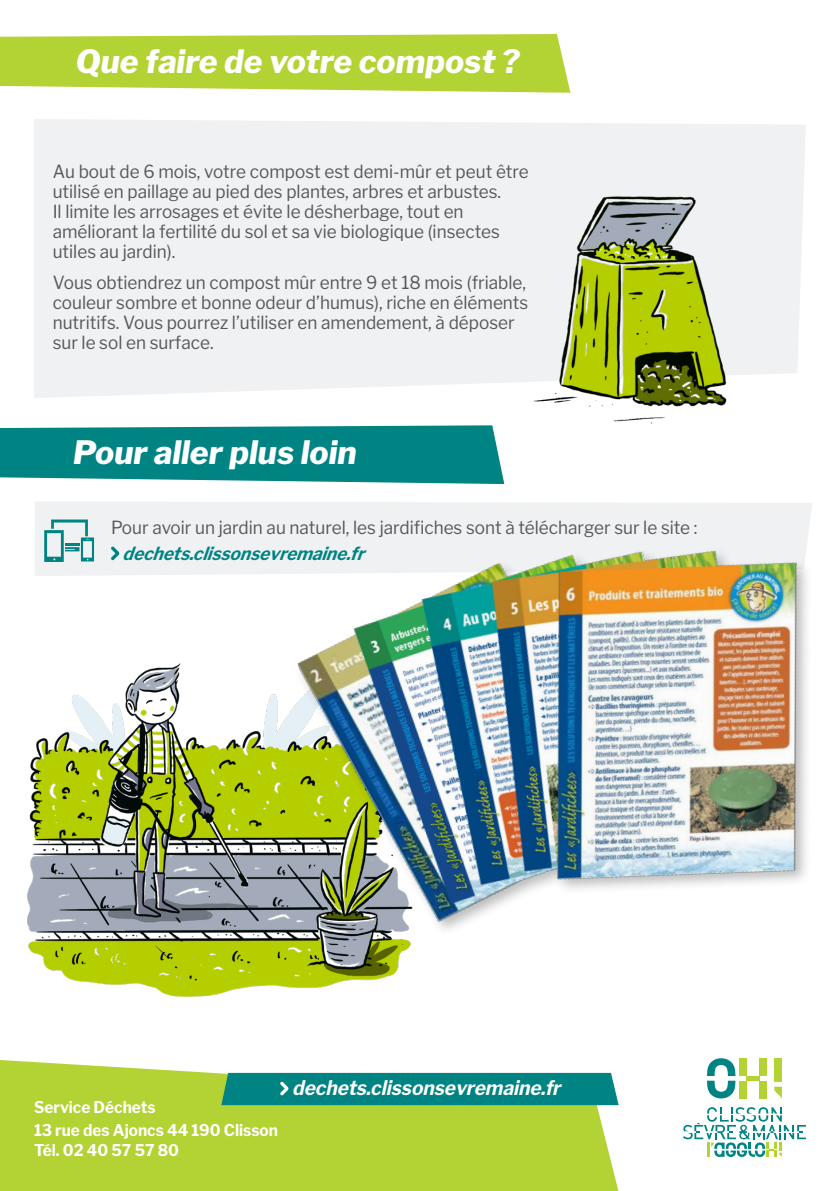
<style>
.page{position:relative;width:840px;height:1191px;background:#fff}
.page>*{position:absolute;margin:0;border:0;box-sizing:border-box;transform-origin:0 0}
.Titre_2{font:italic 800 32px "Libre Franklin";color:#fff}
.t1{font:italic 700 20px "Libre Franklin";color:#fff;scale:.95 1}
.t2{font:18px/20px "Libre Franklin";color:#57585a;scale:.95 1}
.t3{font:700 16.2px/20px "Libre Franklin";color:#fff;scale:.95 1}
.s1{font-weight:700;font-style:italic;color:#008383}
</style>
<div class="page">
<img style="left:27px;top:663px;width:355px;height:334px">
<div style="left:34px;top:119px;width:771px;height:279px;background:#f0f1f2"></div>
<svg style="left:0;top:425px;width:504px;height:59px;background:#178e8e"></svg>
<svg style="left:0;top:34px;width:570px;height:59px;background:#bad647"></svg>
<div style="left:35px;top:502px;width:250px;height:74px;background:#f0f1f2"></div>
<svg style="left:111px;top:546px;width:8px;height:14px"></svg>
<img style="left:285px;top:502px;width:527px;height:476px">
<svg style="left:44px;top:519px;width:50px;height:43px"></svg>
<svg style="left:0;top:1060px;width:618px;height:131px;background:#bad649"></svg>
<hr style="left:746px;top:1076px;width:13px;height:4px;background:#b3d234">
<div style="left:738px;top:1058px;width:8px;height:18px;background:#b3d234"></div>
<div style="left:759px;top:1058px;width:7px;height:18px;background:#b3d234"></div>
<div style="left:759px;top:1080px;width:7px;height:18px;background:#b3d234"></div>
<div style="left:738px;top:1080px;width:8px;height:18px;background:#b3d234"></div>
<svg style="left:707px;top:1058px;width:28px;height:40px"></svg>
<div style="left:774px;top:1058px;width:7px;height:24px;background:#b3d234"></div>
<svg style="left:774px;top:1086px;width:7px;height:11px"></svg>
<svg style="left:683px;top:1107px;width:122px;height:50px"></svg>
<div style="left:221px;top:1072px;width:397px;height:33px;background:#008383"></div>
<img style="left:530px;top:189px;width:202px;height:235px">
<p class="Titre_2" style="left:76px;top:42px;width:445px">Que faire de votre compost ?</p>
<p class="t2" style="left:53px;top:161px;width:502px">Au bout de 6 mois, votre compost est demi-mûr et peut être utilisé en paillage au pied des plantes, arbres et arbustes.<br>Il limite les arrosages et évite le désherbage, tout en améliorant la fertilité du sol et sa vie biologique (insectes utiles au jardin).</p>
<p class="t2" style="left:53px;top:273px;width:502px">Vous obtiendrez un compost mûr entre 9 et 18 mois (friable, couleur sombre et bonne odeur d’humus), riche en éléments nutritifs. Vous pourrez l’utiliser en amendement, à déposer sur le sol en surface.</p>
<p class="Titre_2" style="left:73px;top:433px;width:285px">Pour aller plus loin</p>
<p class="t2" style="left:123px;top:514px;width:606px;line-height:26px;text-indent:-12px">Pour avoir un jardin au naturel, les jardifiches sont à télécharger sur le site : <span class="s1">dechets.clissonsevremaine.fr</span></p>
<p class="t3" style="left:34px;top:1097px;width:129px">Service Déchets</p>
<p class="t3" style="left:34px;top:1120px;width:258px">13 rue des Ajoncs 44 190 Clisson<br>Tél. 02 40 57 57 80</p>
<p class="t1" style="left:292px;top:1076px;width:289px">dechets.clissonsevremaine.fr</p>
</div>
